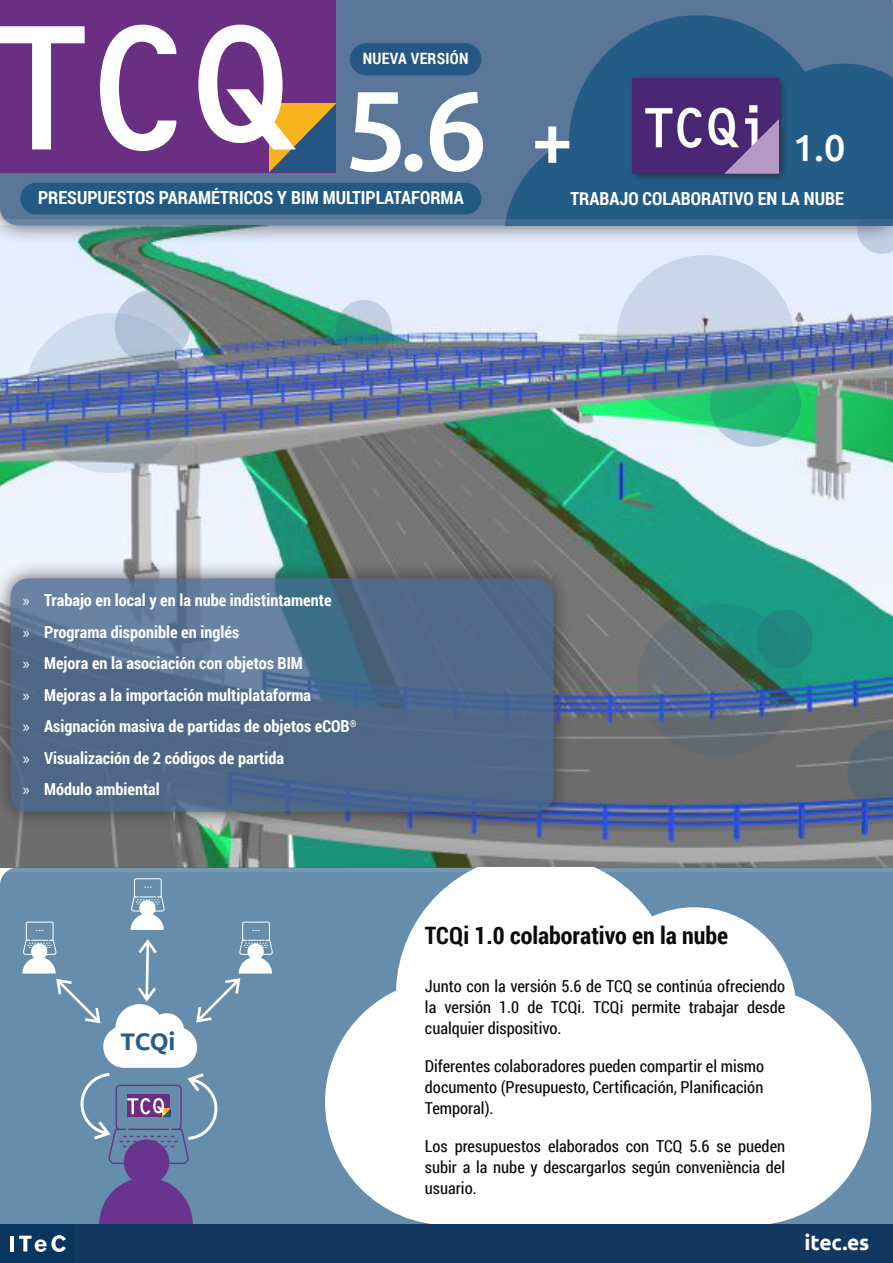
<style>
.page{position:relative;width:893px;height:1263px;background:#fff}
.page>*{position:absolute;margin:0;border:0;box-sizing:border-box;transform-origin:0 0}
.t1{font:500 112.5px "Ubuntu";color:#fff}
.t2{font:500 73.5px "Ubuntu";color:#fff}
.t3{font:500 37.5px "Ubuntu";color:#fff}
.t4{font:700 24px "Roboto Condensed";color:#0b090c}
.t5{font:700 24px "Ubuntu";color:#245d89}
.t6{font:700 21px "Ubuntu";color:#fff}
.t7{font:700 18px "Roboto Condensed";color:#fff}
.t8{font:16.5px/21px "Roboto Condensed";color:#0b090c;text-align:justify}
.t9{font:700 16.5px "Roboto Condensed";color:#fff}
.t10{font:700 15.6px "Roboto Condensed";letter-spacing:.02em;color:#fff}
.s1{font-family:"Myriad Pro";font-weight:400}
</style>
<div class="page">
<div style="left:0;top:872px;width:893px;height:352px;background:#668dab"></div>
<div style="left:242px;top:922px;width:28px;height:18px;border:1px solid #fff;border-radius:2px"></div>
<div style="left:134px;top:878px;width:28px;height:19px;border:1px solid #fff;border-radius:2px"></div>
<svg style="left:131px;top:896px;width:34px;height:34px"></svg>
<div style="left:26px;top:922px;width:27px;height:18px;border:1px solid #fff;border-radius:2px"></div>
<svg style="left:325px;top:872px;width:546px;height:352px"></svg>
<svg style="left:22px;top:939px;width:251px;height:285px;background:#7691b1"></svg>
<div style="left:0;top:1224px;width:893px;height:39px;background:#133860"></div>
<div style="left:0;top:1224px;width:74px;height:39px;background:#0a355e"></div>
<hr style="left:11px;top:1236px;width:3px;height:15px;background:#fff">
<svg style="left:19px;top:1235px;width:47px;height:17px"></svg>
<div style="left:0;top:0;width:893px;height:219px;background:#5a7799"></div>
<div style="left:350px;top:43px;width:131px;height:32px;background:#255684;border-radius:16px"></div>
<div style="left:0;top:0;width:336px;height:172px;background:#6a2e82"></div>
<svg style="left:0;top:26px;width:85px;height:123px"></svg>
<svg style="left:100px;top:25px;width:76px;height:126px"></svg>
<svg style="left:198px;top:25px;width:138px;height:147px"></svg>
<svg style="left:504px;top:15px;width:389px;height:204px;background:#35648d"></svg>
<div style="left:20px;top:183px;width:461px;height:31px;background:#225a83;border-radius:16px"></div>
<div style="left:628px;top:73px;width:161px;height:111px;background:#231f20;opacity:.75"></div>
<img style="left:633px;top:78px;width:145px;height:95px">
<img style="left:0;top:219px;width:893px;height:653px">
<svg style="left:710px;top:361px;width:91px;height:86px;background:#41ba87"></svg>
<img style="left:617px;top:255px;width:177px;height:166px;border-radius:50%">
<svg style="left:115px;top:290px;width:75px;height:74px;background:#a6b7c5"></svg>
<img style="left:25px;top:313px;width:172px;height:160px;border-radius:50%">
<img style="left:637px;top:604px;width:164px;height:152px;border-radius:50%">
<div style="left:756px;top:610px;width:57px;height:58px;background:#208680;border-radius:50%"></div>
<svg style="left:847px;top:729px;width:46px;height:85px;background:#56667b"></svg>
<svg style="left:857px;top:206px;width:36px;height:48px;background:#7f9bb8"></svg>
<svg style="left:336px;top:300px;width:56px;height:58px;background:#689ea2"></svg>
<p class="t10" style="left:363px;top:48px;width:107px">NUEVA VERSIÓN</p>
<p class="t1" style="left:344px;top:59px;width:146px">5.6</p>
<p class="t7" style="left:38px;top:185px;width:427px">PRESUPUESTOS PARAMÉTRICOS Y BIM MULTIPLATAFORMA</p>
<p class="t2" style="left:531px;top:93px;width:43px">+</p>
<p class="t3" style="left:793px;top:124px;width:54px">1.0</p>
<p class="t7" style="left:571px;top:186px;width:275px">TRABAJO COLABORATIVO EN LA NUBE</p>
<p class="t7" style="left:533px;top:179px;width:324px">PRESSUPOSTOS COL·LABORATIUS AL NÚVOL</p>
<p class="t9" style="left:23px;top:589px;width:310px"><span class="s1">»</span> Trabajo en local y en la nube indistintamente</p>
<p class="t9" style="left:23px;top:620px;width:218px"><span class="s1">»</span> Programa disponible en inglés</p>
<p class="t9" style="left:23px;top:652px;width:282px"><span class="s1">»</span> Mejora en la asociación con objetos BIM</p>
<p class="t9" style="left:23px;top:683px;width:290px"><span class="s1">»</span> Mejoras a la importación multiplataforma</p>
<p class="t9" style="left:23px;top:715px;width:335px"><span class="s1">»</span> Asignación masiva de partidas de objetos eCOB<sup>®</sup></p>
<p class="t9" style="left:23px;top:746px;width:263px"><span class="s1">»</span> Visualización de 2 códigos de partida</p>
<p class="t9" style="left:23px;top:778px;width:139px"><span class="s1">»</span> Módulo ambiental</p>
<p class="t5" style="left:121px;top:1027px;width:57px">TCQi</p>
<p class="t4" style="left:425px;top:919px;width:305px">TCQi 1.0 colaborativo en la nube</p>
<p class="t8" style="left:425px;top:975px;width:362px">Junto con la versión 5.6 de TCQ se continúa ofreciendo la versión 1.0 de TCQi. TCQi permite trabajar desde cualquier dispositivo.</p>
<p class="t8" style="left:425px;top:1055px;width:341px">Diferentes colaboradores pueden compartir el mismo documento (Presupuesto, Certificación, Planificación Temporal).</p>
<p class="t8" style="left:425px;top:1135px;width:362px">Los presupuestos elaborados con TCQ 5.6 se pueden subir a la nube y descargarlos según conveniència del usuario.</p>
<p class="t6" style="left:804px;top:1229px;width:67px">itec.es</p>
</div>
